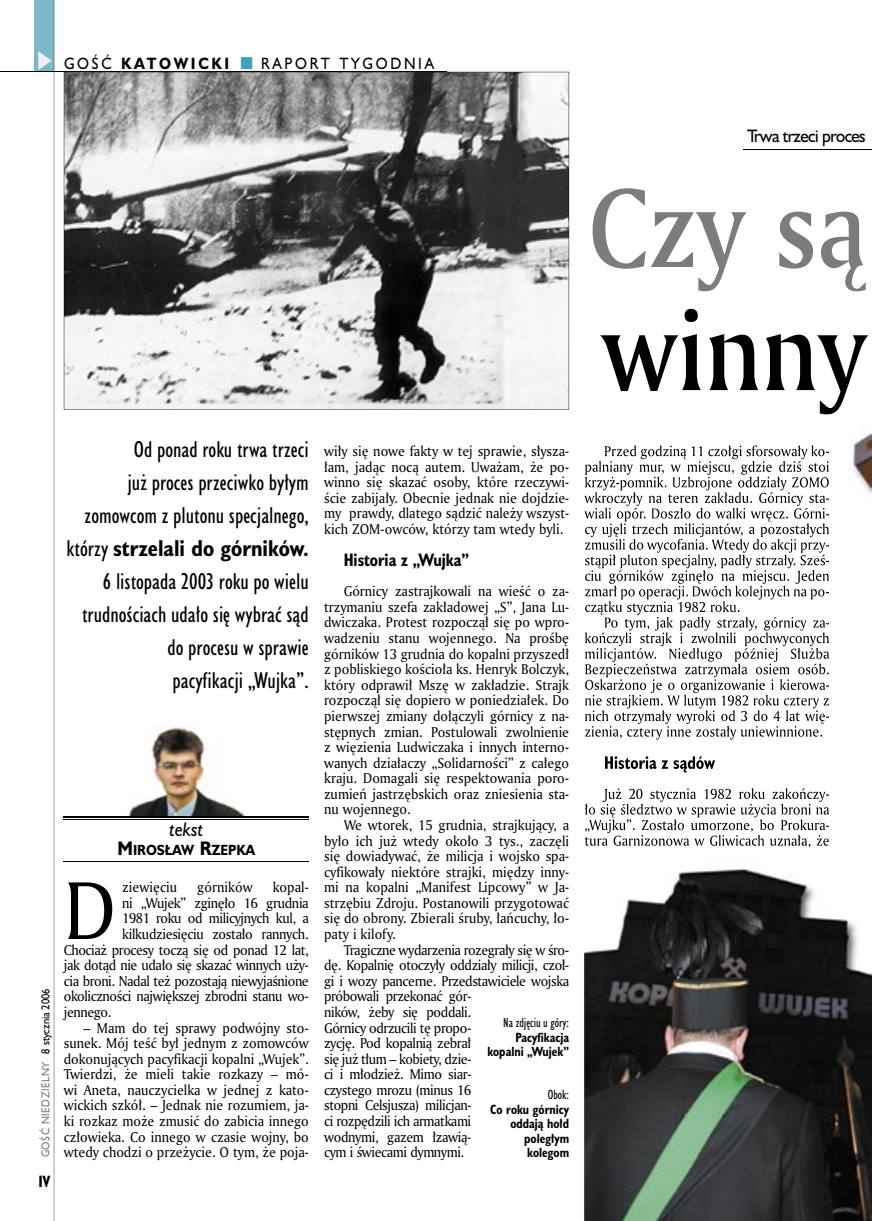
<style>
.page{position:relative;width:872px;height:1221px;background:#fff}
.page>*{position:absolute;margin:0;border:0;box-sizing:border-box;transform-origin:0 0}
.t1{font:108px "Amerigo Md PL";color:#7b7c7c;scale:.9 1}
.t2{font:108px "Amerigo Md PL";color:#000;scale:.9 1}
.t3{font:79.05px "Amerigo PL";color:#000;scale:.94 1}
.t4{font:21px/33px "Humanst 521 Cn PL";color:#000;text-align:right}
.t5{font:italic 18px "Humanst 521 PL";color:#000;scale:.9 1}
.t6{font:700 16.5px "Humanst 521 Cn PL";color:#000;scale:.94 1}
.t7{font:16.5px "Humanst 521 PL";letter-spacing:-.04em;color:#000;scale:.94 1}
.t8{font:15px "Humanst 521 PL";letter-spacing:.2em;color:#000;scale:.9 1}
.t9{font:700 15px "Humanst 521 PL";letter-spacing:.2em;color:#000;scale:.9 1}
.t10{font:700 15px "Humanst 521 Cn PL";color:#000;scale:.94 1}
.t11{font:13.8px/15.6px "Amerigo PL";letter-spacing:-.03em;color:#000;text-align:justify;scale:.94 1}
.t12{font:13.8px "Amerigo PL";letter-spacing:.005em;color:#000;scale:.94 1}
.t13{font:700 13.5px "Humanst 521 PL";color:#000;scale:.9 1}
.t14{font:700 12.3px/14.4px "Humanst 521 Cn PL";color:#000;text-align:right;scale:.94 1}
.t15{font:12.3px "Humanst 521 Cn PL";color:#000;scale:.94 1}
.t16{font:10.5px "Humanst 521 PL";letter-spacing:.05em;color:#7b7c7c;scale:.9 1}
.s1{font-weight:400}
.s2{font-weight:700}
.s3{color:#000}
.s4{font-size:18px}
</style>
<div class="page">
<svg style="left:64px;top:72px;width:505px;height:337px"></svg>
<div style="left:35px;top:0;width:19px;height:72px;background:#7ab8ca"></div>
<svg style="left:38px;top:51px;width:14px;height:19px"></svg>
<hr style="left:54px;top:0;width:1px;height:1220px;background:#000">
<hr style="left:0;top:72px;width:447px;height:1px;background:#000">
<hr style="left:743px;top:149px;width:129px;height:1px;background:#000">
<img style="left:584px;top:414px;width:288px;height:806px">
<img style="left:611px;top:362px;width:245px;height:4px">
<img style="left:605px;top:445px;width:224px;height:14px">
<img style="left:585px;top:461px;width:244px;height:15px">
<img style="left:585px;top:476px;width:244px;height:14px">
<img style="left:584px;top:492px;width:245px;height:15px">
<img style="left:584px;top:507px;width:245px;height:14px">
<img style="left:585px;top:523px;width:244px;height:14px">
<img style="left:585px;top:539px;width:244px;height:13px">
<img style="left:585px;top:554px;width:244px;height:14px">
<img style="left:585px;top:570px;width:244px;height:15px">
<img style="left:585px;top:585px;width:244px;height:14px">
<img style="left:585px;top:601px;width:154px;height:14px">
<img style="left:605px;top:616px;width:224px;height:14px">
<img style="left:585px;top:632px;width:244px;height:14px">
<img style="left:585px;top:648px;width:244px;height:13px">
<img style="left:585px;top:663px;width:244px;height:14px">
<img style="left:585px;top:679px;width:244px;height:15px">
<img style="left:585px;top:694px;width:244px;height:14px">
<img style="left:585px;top:710px;width:244px;height:14px">
<img style="left:585px;top:725px;width:237px;height:14px">
<img style="left:605px;top:756px;width:110px;height:16px">
<img style="left:602px;top:788px;width:227px;height:14px">
<img style="left:585px;top:803px;width:244px;height:14px">
<img style="left:584px;top:819px;width:245px;height:15px">
<img style="left:584px;top:834px;width:245px;height:13px">
<img style="left:613px;top:366px;width:242px;height:48px">
<img style="left:128px;top:727px;width:117px;height:89px">
<hr style="left:64px;top:816px;width:245px;height:2px;background:#000">
<hr style="left:64px;top:819px;width:245px;height:1px;background:#000">
<hr style="left:64px;top:860px;width:245px;height:1px;background:#000">
<p class="t9" style="left:64px;top:53px;width:185px"><span class="s1">GOŚĆ</span> KATOWICKI</p>
<p class="t8" style="left:261px;top:53px;width:193px">RAPORT TYGODNIA</p>
<h3 class="t4" style="left:67px;top:433px;width:244px">Od ponad roku trwa trzeci<br>już proces przeciwko byłym zomowcom z plutonu specjalnego, którzy <span class="s2">strzelali do górników.<br></span>6 listopada 2003 roku po wielu trudnościach udało się wybrać sąd do procesu w sprawie<br>pacyfikacji „Wujka”.</h3>
<p class="t16" style="left:38px;top:1157px;width:189px;rotate:-90deg">GOŚĆ NIEDZIELNY <span class="s3">8 stycznia 2006</span></p>
<p class="t10" style="left:38px;top:1170px;width:14px">IV</p>
<h3 class="t5" style="left:169px;top:817px;width:40px">tekst</h3>
<p class="t13" style="left:117px;top:841px;width:154px"><span class="s4">M</span>IROSŁAW <span class="s4">R</span>ZEPKA</p>
<h2 class="t3" style="left:64px;top:857px;width:57px">D</h2>
<p class="t12" style="left:122px;top:878px;width:60px">ziewięciu</p>
<p class="t12" style="left:197px;top:878px;width:60px">górników</p>
<p class="t11" style="left:273px;top:879px;width:40px">kopal-</p>
<p class="t11" style="left:122px;top:894px;width:200px">ni „Wujek” zginęło 16 grudnia</p>
<p class="t11" style="left:122px;top:910px;width:200px">1981 roku od milicyjnych kul, a</p>
<p class="t11" style="left:122px;top:925px;width:200px">kilkudziesięciu zostało rannych.</p>
<p class="t11" style="left:64px;top:941px;width:262px">Chociaż procesy toczą się od ponad 12 lat,</p>
<p class="t11" style="left:64px;top:957px;width:262px">jak dotąd nie udało się skazać winnych uży-</p>
<p class="t11" style="left:64px;top:972px;width:262px">cia broni. Nadal też pozostają niewyjaśnione</p>
<p class="t11" style="left:64px;top:988px;width:262px">okoliczności największej zbrodni stanu wo-</p>
<p class="t11" style="left:64px;top:1003px;width:52px">jennego.</p>
<p class="t11" style="left:64px;top:1019px;width:262px;text-indent:20px">– Mam do tej sprawy podwójny sto&shy;sunek. Mój teść był jednym z zomowców dokonujących pacyfikacji kopalni „Wujek”.<br>Twierdzi, że mieli takie rozkazy – mó&shy;wi Aneta, nauczycielka w jednej z kato&shy;wickich szkół. – Jednak nie rozumiem, ja&shy;ki rozkaz może zmusić do zabicia innego człowieka. Co innego w czasie wojny, bo wtedy chodzi o przeżycie. O tym, że poja-</p>
<p class="t11" style="left:324px;top:443px;width:262px">wiły się nowe fakty w tej sprawie, słysza&shy;łam, jadąc nocą autem. Uważam, że po&shy;winno się skazać osoby, które rzeczywi&shy;ście zabijały. Obecnie jednak nie dojdzie&shy;my prawdy, dlatego sądzić należy wszyst&shy;kich ZOM-owców, którzy tam wtedy byli.</p>
<p class="t6" style="left:344px;top:549px;width:135px">Historia z „Wujka”</p>
<p class="t11" style="left:324px;top:583px;width:262px;text-indent:20px">Górnicy zastrajkowali na wieść o za&shy;trzymaniu szefa zakładowej „S”, Jana Lu&shy;dwiczaka. Protest rozpoczął się po wpro&shy;wadzeniu stanu wojennego. Na prośbę górników 13 grudnia do kopalni przyszedł z pobliskiego kościoła ks. Henryk Bolczyk, który odprawił Mszę w zakładzie. Strajk rozpoczął się dopiero w poniedziałek. Do pierwszej zmiany dołączyli górnicy z na&shy;stępnych zmian. Postulowali zwolnienie z więzienia Ludwiczaka i innych interno&shy;wanych działaczy „Solidarności” z całego kraju. Domagali się respektowania poro&shy;zumień jastrzębskich oraz zniesienia sta&shy;nu wojennego.</p>
<p class="t11" style="left:324px;top:816px;width:262px;text-indent:20px">We wtorek, 15 grudnia, strajkujący, a było ich już wtedy około 3 tys., zaczęli się dowiadywać, że milicja i wojsko spa&shy;cyfikowały niektóre strajki, między inny&shy;mi na kopalni „Manifest Lipcowy” w Ja&shy;strzębiu Zdroju. Postanowili przygotować się do obrony. Zbierali śruby, łańcuchy, ło&shy;paty i kilofy.</p>
<p class="t11" style="left:324px;top:941px;width:262px;text-align:left;text-indent:20px">Tragiczne wydarzenia rozegrały się w śro&shy;dę. Kopalnię otoczyły oddziały milicji, czoł&shy;gi i wozy pancerne. Przedstawiciele wojska próbowali przekonać gór-<br>ników, żeby się poddali.<br>Górnicy odrzucili tę propo-<br>zycję. Pod kopalnią zebrał<br>się już tłum – kobiety, dzie-<br>ci i młodzież. Mimo siar-<br>czystego mrozu (minus 16<br>stopni Celsjusza) milicjan-<br>ci rozpędzili ich armatkami<br>wodnymi, gazem łzawią-<br>cym i świecami dymnymi.</p>
<p class="t15" style="left:503px;top:1014px;width:72px">Na zdjęciu u góry:</p>
<p class="t14" style="left:487px;top:1029px;width:88px">Pacyfikacja kopalni „Wujek”</p>
<p class="t15" style="left:548px;top:1086px;width:24px">Obok:</p>
<p class="t14" style="left:490px;top:1101px;width:85px">Co roku górnicy oddają hołd poległym kolegom</p>
<p class="t7" style="left:747px;top:124px;width:128px">Trwa trzeci proces</p>
<h1 class="t1" style="left:588px;top:156px;width:310px">Czy są</h1>
<h1 class="t2" style="left:602px;top:279px;width:295px">winny</h1>
</div>
